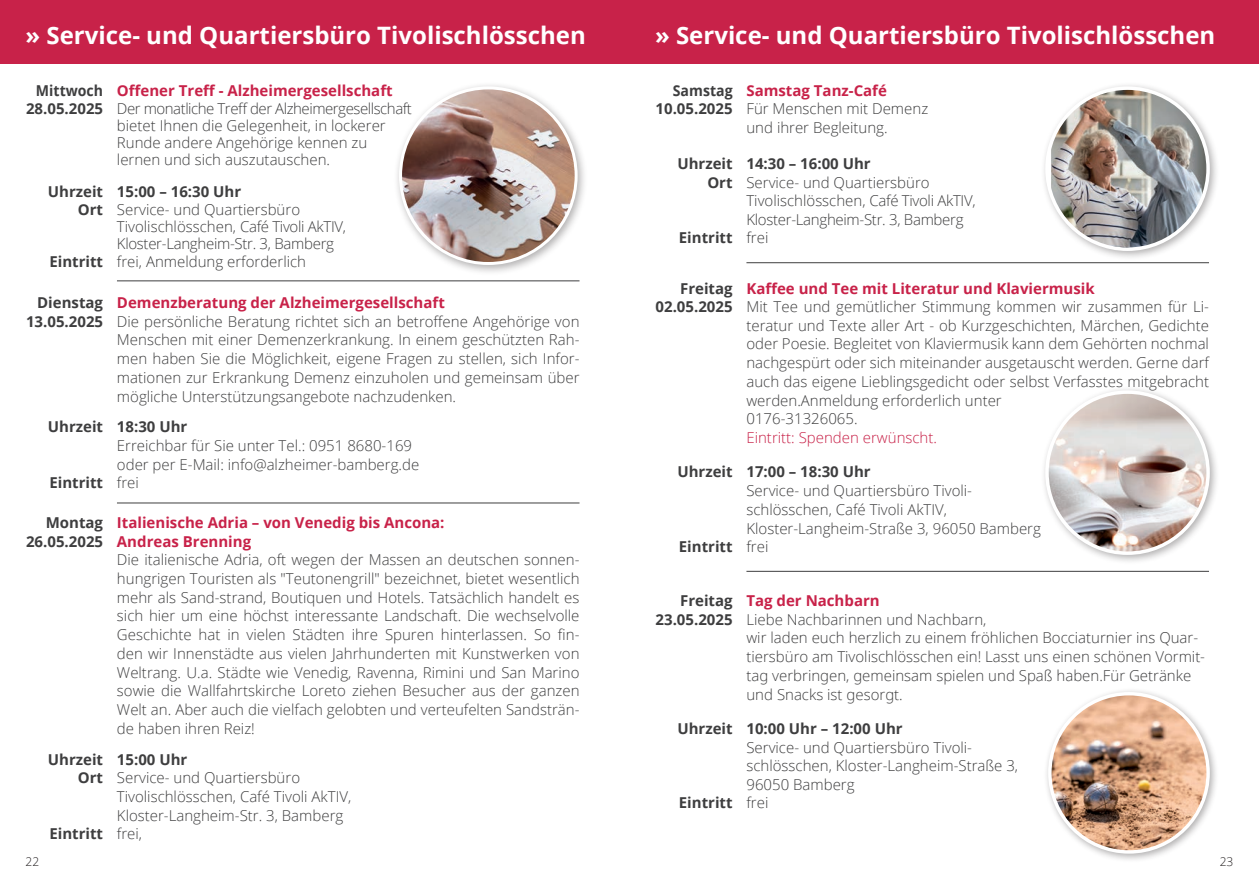
<style>
.page{position:relative;width:1259px;height:893px;background:#fff}
.page>*{position:absolute;margin:0;border:0;box-sizing:border-box;transform-origin:0 0}
.t1{font:700 24px "Open Sans";color:#fff}
.t2{font:300 15px/18.8px "Open Sans";color:#3e3e3f;text-align:justify}
.t3{font:700 15px/18.8px "Open Sans";color:#c82249}
.t4{font:700 15px/18.8px "Open Sans";color:#3e3e3f;text-align:right}
.t5{font:300 15px "Open Sans";letter-spacing:-.02em;color:#3e3e3f}
.t6{font:300 15px "Open Sans";letter-spacing:-.03em;color:#3e3e3f}
.t7{font:300 15px "Open Sans";color:#c82249}
.t8{font:300 12px "Open Sans";color:#231f20}
.s1{color:#3e3e3f}
.s2{font-weight:700}
.s3{font-weight:300}
</style>
<div class="page">
<hr style="left:117px;top:280px;width:462px;height:1px;background:#3e3e3f">
<hr style="left:117px;top:503px;width:462px;height:1px;background:#3e3e3f">
<div style="left:0;top:0;width:638px;height:64px;background:#c82249"></div>
<div style="left:393px;top:81px;width:195px;height:194px;background:#231f20;opacity:.35"></div>
<img style="left:400px;top:88px;width:176px;height:175px">
<hr style="left:746px;top:262px;width:463px;height:1px;background:#3e3e3f">
<hr style="left:746px;top:571px;width:463px;height:1px;background:#3e3e3f">
<div style="left:621px;top:0;width:638px;height:64px;background:#c82249"></div>
<div style="left:1043px;top:687px;width:176px;height:176px;background:#231f20;opacity:.35"></div>
<img style="left:1050px;top:694px;width:158px;height:158px;border-radius:79px">
<div style="left:1048px;top:692px;width:161px;height:162px;border:3px solid #fff;border-radius:50%"></div>
<div style="left:1040px;top:385px;width:179px;height:180px;background:#231f20;opacity:.35"></div>
<img style="left:1047px;top:392px;width:161px;height:161px;border-radius:81px">
<div style="left:1045px;top:390px;width:164px;height:165px;border:3px solid #fff;border-radius:50%"></div>
<div style="left:1040px;top:82px;width:179px;height:179px;background:#231f20;opacity:.35"></div>
<img style="left:1051px;top:88px;width:157px;height:161px">
<div style="left:1045px;top:86px;width:164px;height:165px;border:3px solid #fff;border-radius:50%"></div>
<h1 class="t1" style="left:26px;top:18px;width:562px">» Service- und Quartiersbüro Tivolischlösschen</h1>
<p class="t3" style="left:36px;top:80px;width:358px"><span class="s1">Mittwoch</span> Offener Treff - Alzheimergesellschaft</p>
<p class="t6" style="left:26px;top:98px;width:387px"><span class="s2">28.05.2025</span> Der monatliche Treff der Alzheimergesellschaft</p>
<p class="t2" style="left:117px;top:116px;width:270px">bietet Ihnen die Gelegenheit, in lockerer</p>
<p class="t2" style="left:117px;top:133px;width:252px">Runde andere Angehörige kennen zu</p>
<p class="t2" style="left:117px;top:150px;width:215px">lernen und sich auszutauschen.</p>
<p class="t4" style="left:48px;top:182px;width:195px">Uhrzeit 15:00 – 16:30 Uhr</p>
<p class="t2" style="left:78px;top:200px;width:224px"><span class="s2">Ort</span> Service- und Quartiersbüro</p>
<p class="t2" style="left:117px;top:217px;width:231px">Tivolischlösschen, Café Tivoli AkTIV,</p>
<p class="t5" style="left:117px;top:233px;width:219px">Kloster-Langheim-Str. 3, Bamberg</p>
<p class="t2" style="left:49px;top:252px;width:258px"><span class="s2">Eintritt</span> frei, Anmeldung erforderlich</p>
<p class="t3" style="left:37px;top:293px;width:409px"><span class="s1">Dienstag</span> Demenzberatung der Alzheimergesellschaft</p>
<p class="t2" style="left:26px;top:311px;width:555px"><span class="s2">13.05.2025</span> Die persönliche Beratung richtet sich an betroffene Angehörige von</p>
<p class="t2" style="left:117px;top:330px;width:464px">Menschen mit einer Demenzerkrankung. In einem geschützten Rah-</p>
<p class="t2" style="left:117px;top:349px;width:464px">men haben Sie die Möglichkeit, eigene Fragen zu stellen, sich Infor-</p>
<p class="t2" style="left:117px;top:368px;width:464px">mationen zur Erkrankung Demenz einzuholen und gemeinsam über</p>
<p class="t2" style="left:117px;top:386px;width:341px">mögliche Unterstützungsangebote nachzudenken.</p>
<p class="t4" style="left:48px;top:417px;width:141px">Uhrzeit 18:30 Uhr</p>
<p class="t2" style="left:117px;top:436px;width:297px">Erreichbar für Sie unter Tel.: 0951 8680-169</p>
<p class="t2" style="left:117px;top:455px;width:304px">oder per E-Mail: info@alzheimer-bamberg.de</p>
<p class="t4" style="left:49px;top:473px;width:91px">Eintritt <span class="s3">frei</span></p>
<p class="t4" style="left:26px;top:513px;width:79px">Montag<br>26.05.2025</p>
<p class="t3" style="left:117px;top:513px;width:329px">Italienische Adria – von Venedig bis Ancona:<br>Andreas Brenning</p>
<p class="t2" style="left:117px;top:550px;width:464px">Die italienische Adria, oft wegen der Massen an deutschen sonnen&shy;hungrigen Touristen als "Teutonengrill" bezeichnet, bietet wesentlich mehr als Sand-strand, Boutiquen und Hotels. Tatsächlich handelt es sich hier um eine höchst interessante Landschaft. Die wechselvolle Geschichte hat in vielen Städten ihre Spuren hinterlassen. So fin&shy;den wir Innenstädte aus vielen Jahrhunderten mit Kunstwerken von Weltrang. U.a. Städte wie Venedig, Ravenna, Rimini und San Marino sowie die Wallfahrtskirche Loreto ziehen Besucher aus der ganzen Welt an. Aber auch die vielfach gelobten und verteufelten Sandsträn&shy;de haben ihren Reiz!</p>
<p class="t4" style="left:48px;top:750px;width:141px">Uhrzeit 15:00 Uhr</p>
<p class="t2" style="left:78px;top:768px;width:224px"><span class="s2">Ort</span> Service- und Quartiersbüro</p>
<p class="t2" style="left:117px;top:787px;width:236px">Tivolischlösschen, Café Tivoli AkTIV,</p>
<p class="t2" style="left:117px;top:805px;width:228px">Kloster-Langheim-Str. 3, Bamberg</p>
<p class="t4" style="left:49px;top:824px;width:94px">Eintritt <span class="s3">frei,</span></p>
<h1 class="t1" style="left:655px;top:18px;width:562px">» Service- und Quartiersbüro Tivolischlösschen</h1>
<p class="t3" style="left:673px;top:80px;width:216px"><span class="s1">Samstag</span> Samstag Tanz-Café</p>
<p class="t2" style="left:655px;top:99px;width:274px"><span class="s2">10.05.2025</span> Für Menschen mit Demenz</p>
<p class="t2" style="left:746px;top:117px;width:143px">und ihrer Begleitung.</p>
<p class="t4" style="left:677px;top:154px;width:195px">Uhrzeit 14:30 – 16:00 Uhr</p>
<p class="t2" style="left:707px;top:172px;width:224px"><span class="s2">Ort</span> Service- und Quartiersbüro</p>
<p class="t2" style="left:746px;top:191px;width:231px">Tivolischlösschen, Café Tivoli AkTIV,</p>
<p class="t5" style="left:746px;top:209px;width:219px">Kloster-Langheim-Str. 3, Bamberg</p>
<p class="t4" style="left:679px;top:228px;width:91px">Eintritt <span class="s3">frei</span></p>
<p class="t3" style="left:680px;top:278px;width:416px"><span class="s1">Freitag</span> Kaffee und Tee mit Literatur und Klaviermusik</p>
<p class="t2" style="left:655px;top:297px;width:555px"><span class="s2">02.05.2025</span> Mit Tee und gemütlicher Stimmung kommen wir zusammen für Li-</p>
<p class="t2" style="left:746px;top:315px;width:464px">teratur und Texte aller Art - ob Kurzgeschichten, Märchen, Gedichte</p>
<p class="t2" style="left:746px;top:334px;width:464px">oder Poesie. Begleitet von Klaviermusik kann dem Gehörten nochmal</p>
<p class="t2" style="left:746px;top:353px;width:464px">nachgespürt oder sich miteinander ausgetauscht werden. Gerne darf</p>
<p class="t2" style="left:746px;top:372px;width:464px">auch das eigene Lieblingsgedicht oder selbst Verfasstes mitgebracht</p>
<p class="t2" style="left:746px;top:390px;width:257px">werden.Anmeldung erforderlich unter</p>
<p class="t2" style="left:746px;top:409px;width:113px">0176-31326065.</p>
<p class="t7" style="left:746px;top:427px;width:192px">Eintritt: Spenden erwünscht.</p>
<p class="t4" style="left:677px;top:462px;width:195px">Uhrzeit 17:00 – 18:30 Uhr</p>
<p class="t2" style="left:746px;top:481px;width:227px">Service- und Quartiersbüro Tivoli-</p>
<p class="t2" style="left:746px;top:500px;width:202px">schlösschen, Café Tivoli AkTIV,</p>
<p class="t2" style="left:746px;top:518px;width:296px">Kloster-Langheim-Straße 3, 96050 Bamberg</p>
<p class="t4" style="left:679px;top:537px;width:91px">Eintritt <span class="s3">frei</span></p>
<p class="t3" style="left:680px;top:591px;width:201px"><span class="s1">Freitag</span> Tag der Nachbarn</p>
<p class="t2" style="left:655px;top:609px;width:332px"><span class="s2">23.05.2025</span> Liebe Nachbarinnen und Nachbarn,</p>
<p class="t2" style="left:746px;top:628px;width:453px">wir laden euch herzlich zu einem fröhlichen Bocciaturnier ins Quar-</p>
<p class="t2" style="left:746px;top:647px;width:460px">tiersbüro am Tivolischlösschen ein! Lasst uns einen schönen Vormit-</p>
<p class="t2" style="left:746px;top:666px;width:446px">tag verbringen, gemeinsam spielen und Spaß haben.Für Getränke</p>
<p class="t2" style="left:746px;top:684px;width:158px">und Snacks ist gesorgt.</p>
<p class="t4" style="left:677px;top:719px;width:227px">Uhrzeit 10:00 Uhr – 12:00 Uhr</p>
<p class="t2" style="left:746px;top:737px;width:227px">Service- und Quartiersbüro Tivoli-</p>
<p class="t2" style="left:746px;top:756px;width:273px">schlösschen, Kloster-Langheim-Straße 3,</p>
<p class="t2" style="left:746px;top:775px;width:110px">96050 Bamberg</p>
<p class="t4" style="left:679px;top:793px;width:91px">Eintritt <span class="s3">frei</span></p>
<p class="t8" style="left:26px;top:853px;width:15px">22</p>
<p class="t8" style="left:1219px;top:853px;width:15px">23</p>
</div>
